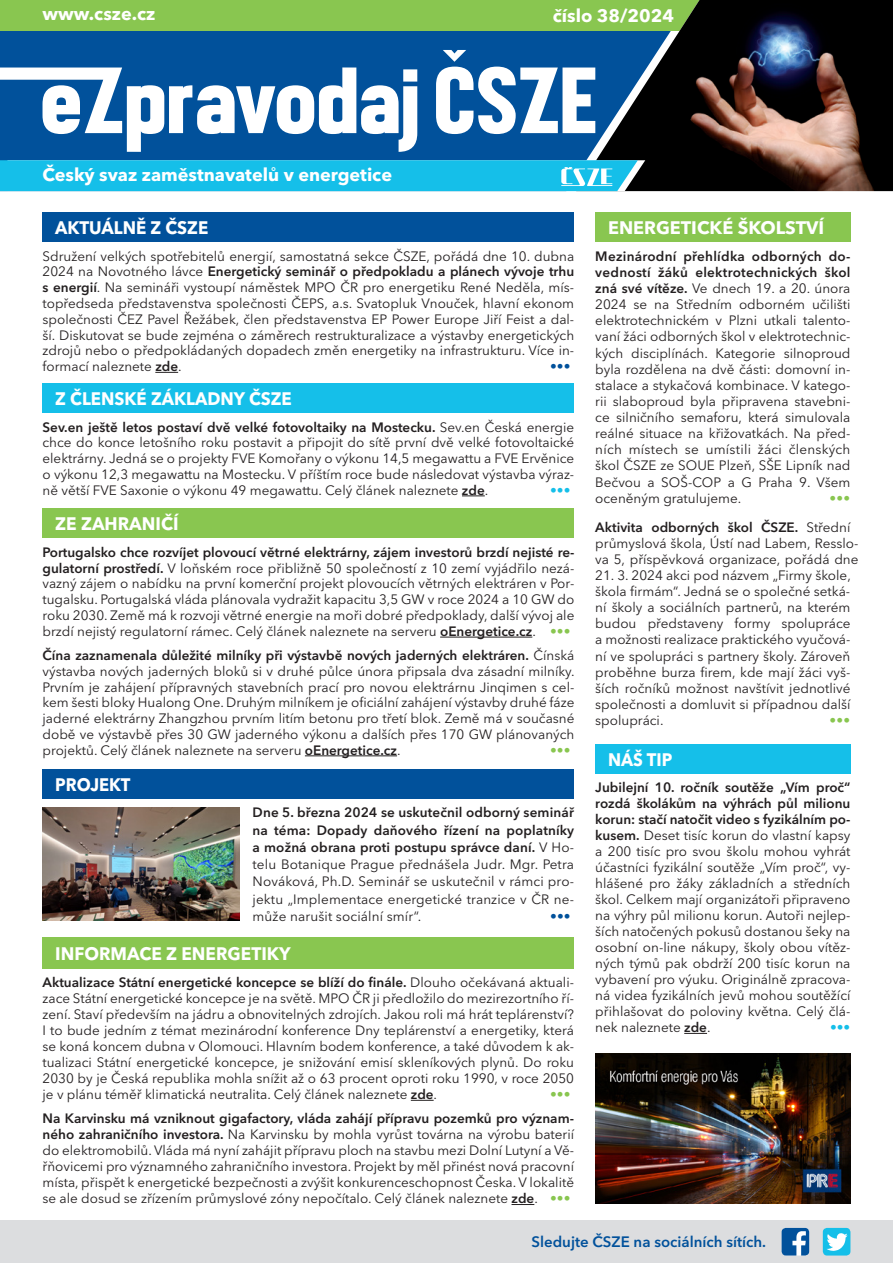
<style>
.page{position:relative;width:893px;height:1263px;background:#fff}
.page>*{position:absolute;margin:0;border:0;box-sizing:border-box;transform-origin:0 0}
.t1{font:700 18px "Avenir Next LT Pro";color:#fff}
.t2{font:700 18px "Avenir Next LT Pro";color:#fff;scale:.94 1}
.t3{font:700 18px "Avenir Next LT Pro";color:#fff;scale:.96 1}
.t4{font:700 18px "Avenir Next LT Pro";color:#fff;scale:.92 1}
.t5{font:600 15px "Avenir Next LT Pro";color:#01519b}
.text{font:13.5px/15.9px "Avenir Next LT Pro";color:#231f20;text-align:justify}
.text-2{font:600 13.5px/29px "Avenir Next LT Pro";color:#231f20;text-align:right}
.text-3{font:600 13.5px "Avenir Next LT Pro";color:#89c650}
.text-4{font:600 13.5px "Avenir Next LT Pro";color:#01519b}
.text-5{font:600 13.5px "Avenir Next LT Pro";color:#15bfe9}
.s1{font-weight:600}
.s2{font-weight:600;color:#89c650}
.s3{color:#89c650}
.s4{font-weight:400}
</style>
<div class="page">
<svg style="left:411px;top:1100px;width:23px;height:1px"></svg>
<svg style="left:511px;top:1204px;width:23px;height:1px"></svg>
<hr style="left:440px;top:637px;width:92px;height:1px;background:#231f20">
<hr style="left:305px;top:755px;width:92px;height:1px;background:#231f20">
<div style="left:0;top:31px;width:576px;height:129px;background:#01519b"></div>
<div style="left:0;top:0;width:708px;height:31px;background:#89c650"></div>
<img style="left:576px;top:0;width:317px;height:191px">
<svg style="left:684px;top:1033px;width:23px;height:1px"></svg>
<svg style="left:155px;top:372px;width:23px;height:1px"></svg>
<svg style="left:462px;top:495px;width:23px;height:1px"></svg>
<div style="left:43px;top:937px;width:531px;height:31px;background:#89c650"></div>
<div style="left:43px;top:508px;width:531px;height:30px;background:#89c650"></div>
<div style="left:595px;top:212px;width:255px;height:30px;background:#89c650"></div>
<div style="left:43px;top:769px;width:531px;height:30px;background:#01519b"></div>
<div style="left:595px;top:744px;width:255px;height:30px;background:#15bfe9"></div>
<div style="left:43px;top:212px;width:531px;height:30px;background:#01519b"></div>
<div style="left:43px;top:383px;width:531px;height:30px;background:#15bfe9"></div>
<svg style="left:0;top:67px;width:595px;height:85px;fill:#01519b"></svg>
<svg style="left:443px;top:50px;width:23px;height:12px"></svg>
<svg style="left:0;top:160px;width:645px;height:31px;background:#1dbee6"></svg>
<div style="left:0;top:1220px;width:893px;height:43px;background:#dcdddf"></div>
<img style="left:782px;top:1228px;width:27px;height:27px">
<div style="left:823px;top:1228px;width:27px;height:27px;background:#15bfe9;border-radius:4px"></div>
<img style="left:823px;top:1233px;width:25px;height:20px">
<img style="left:595px;top:1053px;width:255px;height:150px">
<img style="left:43px;top:808px;width:197px;height:113px">
<p class="t1" style="left:43px;top:3px;width:114px">www.csze.cz</p>
<p class="t1" style="left:43px;top:164px;width:351px">Český svaz zaměstnavatelů v energetice</p>
<p class="t2" style="left:55px;top:217px;width:164px">AKTUÁLNĚ Z ČSZE</p>
<p class="t1" style="left:553px;top:5px;width:123px">číslo 38/2024</p>
<p class="t1" style="left:608px;top:217px;width:218px">ENERGETICKÉ ŠKOLSTVÍ</p>
<p class="text" style="left:43px;top:248px;width:533px">Sdružení velkých spotřebitelů energií, samostatná sekce ČSZE, pořádá dne 10. dubna 2024 na Novotného lávce <span class="s1">Energetický seminář o předpokladu a plánech vývoje trhu s energií</span>. Na semináři vystoupí náměstek MPO ČR pro energetiku René Neděla, mís&shy;topředseda představenstva společnosti ČEPS, a.s. Svatopluk Vnouček, hlavní ekonom společnosti ČEZ Pavel Řežábek, člen představenstva EP Power Europe Jiří Feist a dal&shy;ší. Diskutovat se bude zejména o záměrech restrukturalizace a výstavby energetických zdrojů nebo o předpokládaných dopadech změn energetiky na infrastrukturu. Více in&shy;formací naleznete <span class="s1">zde</span>.</p>
<p class="text-4" style="left:550px;top:358px;width:22px">•••</p>
<p class="t2" style="left:55px;top:387px;width:253px">Z ČLENSKÉ ZÁKLADNY ČSZE</p>
<p class="text" style="left:43px;top:419px;width:533px"><span class="s1">Sev.en ještě letos postaví dvě velké fotovoltaiky na Mostecku.</span> Sev.en Česká energie chce do konce letošního roku postavit a připojit do sítě první dvě velké fotovoltaické elektrárny. Jedná se o projekty FVE Komořany o výkonu 14,5 megawattu a FVE Ervěnice o výkonu 12,3 megawattu na Mostecku. V příštím roce bude následovat výstavba výraz&shy;ně větší FVE Saxonie o výkonu 49 megawattu. Celý článek naleznete <span class="s1">zde</span>.</p>
<p class="text-5" style="left:550px;top:482px;width:22px">•••</p>
<p class="t3" style="left:55px;top:513px;width:130px">ZE ZAHRANIČÍ</p>
<p class="text" style="left:43px;top:544px;width:533px"><span class="s1">Portugalsko chce rozvíjet plovoucí větrné elektrárny, zájem investorů brzdí nejisté re&shy;gulatorní prostředí.</span> V loňském roce přibližně 50 společností z 10 zemí vyjádřilo nezá&shy;vazný zájem o nabídku na první komerční projekt plovoucích větrných elektráren v Por&shy;tugalsku. Portugalská vláda plánovala vydražit kapacitu 3,5 GW v roce 2024 a 10 GW do roku 2030. Země má k rozvoji větrné energie na moři dobré předpoklady, další vývoj ale brzdí nejistý regulatorní rámec. Celý článek naleznete na serveru <span class="s1">oEnergetice.cz</span>. <span class="s2">•••</span></p>
<p class="text" style="left:43px;top:647px;width:534px"><span class="s1">Čína zaznamenala důležité milníky při výstavbě nových jaderných elektráren.</span> Čínská výstavba nových jaderných bloků si v druhé půlce února připsala dva zásadní milníky.<br>Prvním je zahájení přípravných stavebních prací pro novou elektrárnu Jinqimen s cel&shy;kem šesti bloky Hualong One. Druhým milníkem je oficiální zahájení výstavby druhé fáze jaderné elektrárny Zhangzhou prvním litím betonu pro třetí blok. Země má v současné době ve výstavbě přes 30 GW jaderného výkonu a dalších přes 170 GW plánovaných projektů. Celý článek naleznete na serveru <span class="s1">oEnergetice.cz</span>.</p>
<p class="text-3" style="left:550px;top:741px;width:22px">•••</p>
<p class="t4" style="left:55px;top:773px;width:83px">PROJEKT</p>
<p class="text" style="left:253px;top:804px;width:323px;line-height:17.2px"><span class="s1">Dne 5. března 2024 se uskutečnil odborný seminář na téma: Dopady daňového řízení na poplatníky a možná obrana proti postupu správce daní.</span> V Ho&shy;telu Botanique Prague přednášela Judr. Mgr. Petra Nováková, Ph.D. Seminář se uskutečnil v rámci pro&shy;jektu „Implementace energetické tranzice v ČR ne&shy;může narušit sociální smír“.</p>
<p class="text-4" style="left:550px;top:908px;width:22px">•••</p>
<p class="t3" style="left:55px;top:942px;width:247px">INFORMACE Z ENERGETIKY</p>
<p class="text" style="left:43px;top:974px;width:533px"><span class="s1">Aktualizace Státní energetické koncepce se blíží do finále.</span> Dlouho očekávaná aktuali&shy;zace Státní energetické koncepce je na světě. MPO ČR ji předložilo do mezirezortního ří&shy;zení. Staví především na jádru a obnovitelných zdrojích. Jakou roli má hrát teplárenství?<br>I to bude jedním z témat mezinárodní konference Dny teplárenství a energetiky, která se koná koncem dubna v Olomouci. Hlavním bodem konference, a také důvodem k ak&shy;tualizaci Státní energetické koncepce, je snižování emisí skleníkových plynů. Do roku 2030 by je Česká republika mohla snížit až o 63 procent oproti roku 1990, v roce 2050 je v plánu téměř klimatická neutralita. Celý článek naleznete <span class="s1">zde</span>.</p>
<p class="text-3" style="left:550px;top:1086px;width:22px">•••</p>
<p class="text" style="left:43px;top:1111px;width:533px"><span class="s1">Na Karvinsku má vzniknout gigafactory, vláda zahájí přípravu pozemků pro význam&shy;ného zahraničního investora.</span> Na Karvinsku by mohla vyrůst továrna na výrobu baterií do elektromobilů. Vláda má nyní zahájit přípravu ploch na stavbu mezi Dolní Lutyní a Vě&shy;řňovicemi pro významného zahraničního investora. Projekt by měl přinést nová pracovní místa, přispět k energetické bezpečnosti a zvýšit konkurenceschopnost Česka. V lokalitě se ale dosud se zřízením průmyslové zóny nepočítalo. Celý článek naleznete <span class="s1">zde</span>. <span class="s2">•••</span></p>
<p class="text" style="left:595px;top:248px;width:257px"><span class="s1">Mezinárodní přehlídka odborných do&shy;vedností žáků elektrotechnických škol zná své vítěze.</span> Ve dnech 19. a 20. února 2024 se na Středním odborném učilišti elektrotechnickém v Plzni utkali talento&shy;vaní žáci odborných škol v elektrotechnic&shy;kých disciplínách. Kategorie silnoproud byla rozdělena na dvě části: domovní in&shy;stalace a stykačová kombinace. V katego&shy;rii slaboproud byla připravena stavebni&shy;ce silničního semaforu, která simulovala reálné situace na křižovatkách. Na před&shy;ních místech se umístili žáci členských škol ČSZE ze SOUE Plzeň, SŠE Lipník nad Bečvou a SOŠ-COP a G Praha 9. Všem oceněným gratulujeme.</p>
<p class="text-2" style="left:595px;top:483px;width:257px"><span class="s3">•••<br></span>Aktivita odborných škol ČSZE. <span class="s4">Střední</span></p>
<p class="text" style="left:595px;top:535px;width:265px">průmyslová škola, Ústí nad Labem, Resslo&shy;va 5, příspěvková organizace, pořádá dne</p>
<p class="text" style="left:595px;top:567px;width:257px">21. 3. 2024 akci pod názvem „Firmy škole, škola firmám“. Jedná se o společné setká&shy;ní školy a sociálních partnerů, na kterém budou představeny formy spolupráce a možnosti realizace praktického vyučová&shy;ní ve spolupráci s partnery školy. Zároveň proběhne burza firem, kde mají žáci vyš&shy;ších ročníků možnost navštívit jednotlivé společnosti a domluvit si případnou další spolupráci.</p>
<p class="text-3" style="left:829px;top:712px;width:22px">•••</p>
<p class="t4" style="left:608px;top:748px;width:71px">NÁŠ TIP</p>
<p class="text" style="left:595px;top:780px;width:257px"><span class="s1">Jubilejní 10. ročník soutěže „Vím proč“ rozdá školákům na výhrách půl milionu korun: stačí natočit video s fyzikálním po&shy;kusem.</span> Deset tisíc korun do vlastní kapsy a 200 tisíc pro svou školu mohou vyhrát účastníci fyzikální soutěže „Vím proč“, vy&shy;hlášené pro žáky základních a středních škol. Celkem mají organizátoři připraveno na výhry půl milionu korun. Autoři nejlep&shy;ších natočených pokusů dostanou šeky na osobní on-line nákupy, školy obou vítěz&shy;ných týmů pak obdrží 200 tisíc korun na vybavení pro výuku. Originálně zpracova&shy;ná videa fyzikálních jevů mohou soutěžící přihlašovat do poloviny května. Celý člá&shy;nek naleznete <span class="s1">zde</span>.</p>
<p class="text-5" style="left:830px;top:1019px;width:22px">•••</p>
<p class="t5" style="left:531px;top:1233px;width:236px">Sledujte ČSZE na sociálních sítích.</p>
</div>
